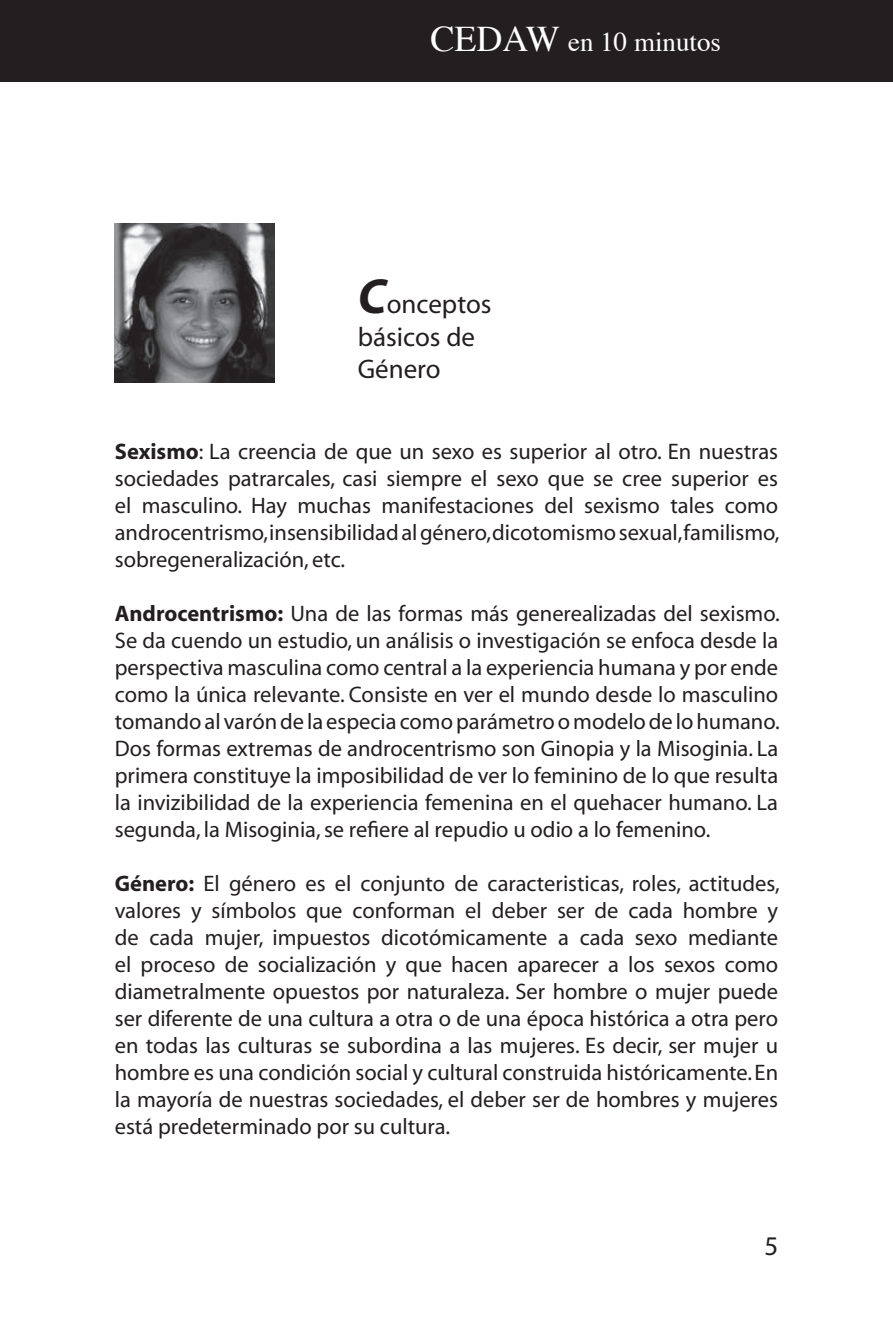
<style>
.page{position:relative;width:893px;height:1340px;background:#fff}
.page>*{position:absolute;margin:0;border:0;box-sizing:border-box;transform-origin:0 0}
.t1{font:27px/32.4px "Myriad";color:#231f20}
.t2{font:27px "Times";color:#fff}
.t3{font:22.5px/27px "Myriad";color:#231f20;text-align:justify}
.s1{font-size:36px}
.s2{font-weight:700;font-style:italic;font-size:49.5px}
.s3{font-weight:700}
</style>
<div class="page">
<div style="left:0;top:0;width:893px;height:81px;background:#231f20"></div>
<img style="left:115px;top:223px;width:159px;height:160px">
<p class="t2" style="left:431px;top:17px;width:292px"><span class="s1">CEDAW</span> en 10 minutos</p>
<p class="t1" style="left:358px;top:289px;width:135px"><span class="s2">C</span>onceptos básicos de<br>Género</p>
<p class="t3" style="left:115px;top:439px;width:666px"><span class="s3">Sexismo</span>: La creencia de que un sexo es superior al otro. En nuestras sociedades patrarcales, casi siempre el sexo que se cree superior es el masculino. Hay muchas manifestaciones del sexismo tales como androcentrismo, insensibilidad al género, dicotomismo sexual, familismo, sobregeneralización, etc.</p>
<p class="t3" style="left:115px;top:601px;width:667px"><span class="s3">Androcentrismo:</span> Una de las formas más generealizadas del sexismo.<br>Se da cuendo un estudio, un análisis o investigación se enfoca desde la perspectiva masculina como central a la experiencia humana y por ende como la única relevante. Consiste en ver el mundo desde lo masculino tomando al varón de la especia como parámetro o modelo de lo humano.<br>Dos formas extremas de androcentrismo son Ginopia y la Misoginia. La primera constituye la imposibilidad de ver lo feminino de lo que resulta la invizibilidad de la experiencia femenina en el quehacer humano. La segunda, la Misoginia, se refiere al repudio u odio a lo femenino.</p>
<p class="t3" style="left:115px;top:871px;width:666px"><span class="s3">Género:</span> El género es el conjunto de caracteristicas, roles, actitudes, valores y símbolos que conforman el deber ser de cada hombre y de cada mujer, impuestos dicotómicamente a cada sexo mediante el proceso de socialización y que hacen aparecer a los sexos como diametralmente opuestos por naturaleza. Ser hombre o mujer puede ser diferente de una cultura a otra o de una época histórica a otra pero en todas las culturas se subordina a las mujeres. Es decir, ser mujer u hombre es una condición social y cultural construida históricamente. En la mayoría de nuestras sociedades, el deber ser de hombres y mujeres está predeterminado por su cultura.</p>
<p class="t1" style="left:764px;top:1231px;width:15px">5</p>
</div>
